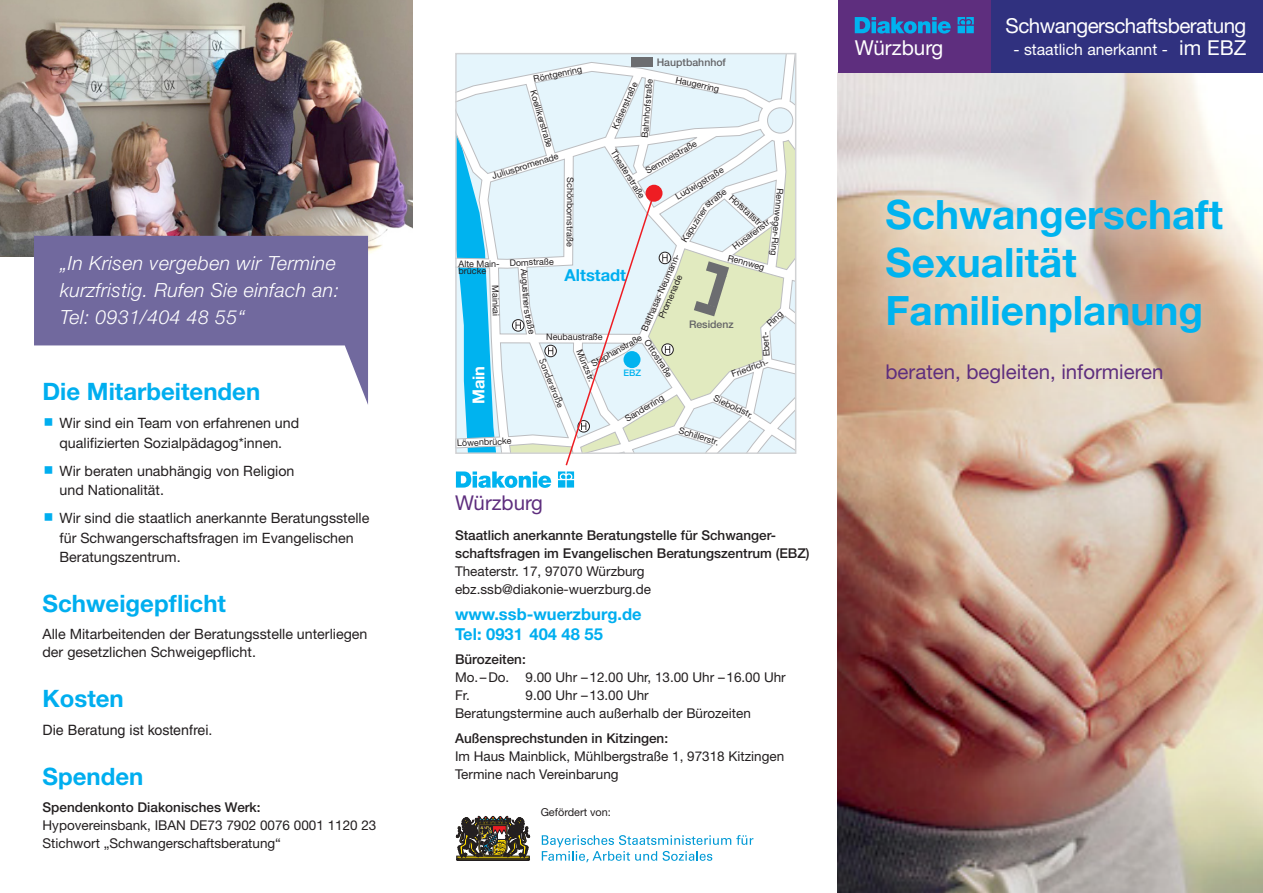
<style>
.page{position:relative;width:1263px;height:893px;background:#fff}
.page>*{position:absolute;margin:0;border:0;box-sizing:border-box;transform-origin:0 0}
.t1{font:700 40.5px "Helvetica Neue LT Std";color:#00b3ef}
.Headline{font:700 24px "Helvetica Neue LT Std";color:#00aeef}
.t2{font:20.55px "Helvetica Neue LT Std";letter-spacing:-.025em;color:#fff}
.t3{font:20.55px "Helvetica Neue LT Std";color:#fff}
.Fließtext{font:20.4px "Helvetica Neue LT Std";color:#5e2e7e}
.Fließtext-2{font:italic 300 19.5px/27px "Helvetica Neue LT Std";letter-spacing:.02em;color:#fff}
.Fließtext-3{font:700 16.5px/19.8px "Helvetica Neue LT Std";color:#00aeef}
.Headline-2{font:700 16.5px "Helvetica Neue LT Std";color:#00aeef}
.Headline-3{font:700 16.5px "Helvetica Neue LT Std";color:#fff}
.t4{font:15.75px "Helvetica Neue LT Std";color:#fff}
.Aufzählung{font:14.25px/19.5px "Helvetica Neue LT Std";color:#231f20}
.Fließtext-4{font:14.25px/18px "Helvetica Neue LT Std";color:#231f20}
.Aufzählung-2{font:14.25px "Helvetica LT Std";color:#231f20}
.Fließtext-5{font:13.5px/18px "Helvetica Neue LT Std";color:#231f20}
.Fließtext-6{font:500 13.5px/18px "Helvetica Neue LT Std";color:#231f20}
.Fließtext-7{font:10.95px "Helvetica Neue LT Std";color:#231f20}
.Fließtext-8{font:500 10.5px "Helvetica Neue LT Std";color:#636366}
.Straßen{font:9px/10.8px "Helvetica Neue LT Std";color:#231f20;text-align:center}
.t5{font:9px "Futura";color:#231f20}
.Fließtext-9{font:500 9px "Helvetica Neue LT Std";color:#00b3ef}
.s1{font-weight:500}
.s2{font-weight:400}
.s3{font-size:20.55px}
</style>
<div class="page">
<svg style="left:458px;top:56px;width:335px;height:395px"></svg>
<div style="left:631px;top:57px;width:22px;height:9px;background:#6c6d70"></div>
<svg style="left:694px;top:134px;width:99px;height:182px"></svg>
<svg style="left:662px;top:344px;width:11px;height:11px"></svg>
<div style="left:661px;top:343px;width:13px;height:13px;border:1px solid #231f20;border-radius:50%"></div>
<svg style="left:665px;top:346px;width:5px;height:7px"></svg>
<svg style="left:659px;top:252px;width:12px;height:12px"></svg>
<div style="left:659px;top:252px;width:12px;height:12px;border:1px solid #231f20;border-radius:50%"></div>
<svg style="left:662px;top:254px;width:6px;height:8px"></svg>
<div style="left:455px;top:53px;width:341px;height:401px;border:2px solid #d1d2d4"></div>
<img style="left:838px;top:72px;width:425px;height:821px">
<div style="left:838px;top:0;width:154px;height:72px;background:#5e2e7e"></div>
<div style="left:992px;top:0;width:271px;height:72px;background:#30317f"></div>
<svg style="left:855px;top:17px;width:119px;height:17px"></svg>
<svg style="left:456px;top:134px;width:199px;height:354px"></svg>
<svg style="left:542px;top:835px;width:211px;height:27px"></svg>
<svg style="left:456px;top:815px;width:74px;height:46px;background:#685f4d"></svg>
<div style="left:645px;top:185px;width:17px;height:17px;background:#ee1d23;border-radius:50%"></div>
<img style="left:0;top:0;width:412px;height:257px">
<div style="left:849px;top:162px;width:410px;height:208px;background:#fff;opacity:.9"></div>
<svg style="left:34px;top:236px;width:334px;height:169px;fill:#71699e"></svg>
<div style="left:623px;top:351px;width:17px;height:17px;background:#00b3ef;border-radius:50%"></div>
<p class="Fließtext-2" style="left:60px;top:249px;width:281px">„In Krisen vergeben wir Termine kurzfristig. Rufen Sie einfach an:<br>Tel: 0931/404 48 55“</p>
<p class="Headline" style="left:43px;top:377px;width:219px">Die Mitarbeitenden</p>
<p class="Aufzählung" style="left:60px;top:413px;width:241px">Wir sind ein Team von erfahrenen und qualifizierten Sozialpädagog*innen.</p>
<p class="Aufzählung" style="left:60px;top:461px;width:236px">Wir beraten unabhängig von Religion und Nationalität.</p>
<p class="Aufzählung" style="left:60px;top:508px;width:311px">Wir sind die staatlich anerkannte Beratungsstelle für Schwangerschaftsfragen im Evangelischen<br>Beratungszentrum.</p>
<p class="Headline" style="left:43px;top:589px;width:185px">Schweigepflicht</p>
<p class="Fließtext-4" style="left:43px;top:625px;width:326px">Alle Mitarbeitenden der Beratungsstelle unterliegen der gesetzlichen Schweigepflicht.</p>
<p class="Headline" style="left:43px;top:683px;width:83px">Kosten</p>
<p class="Aufzählung-2" style="left:43px;top:722px;width:172px">Die Beratung ist kostenfrei.</p>
<p class="Headline" style="left:43px;top:762px;width:102px">Spenden</p>
<p class="Fließtext-5" style="left:43px;top:797px;width:335px"><span class="s1">Spendenkonto Diakonisches Werk:<br></span>Hypovereinsbank, IBAN DE73 7902 0076 0001 1120 23<br>Stichwort „Schwangerschaftsberatung“</p>
<p class="Fließtext-8" style="left:657px;top:56px;width:71px">Hauptbahnhof</p>
<p class="Straßen" style="left:532px;top:74px;width:51px;rotate:-12deg">Röntgenring</p>
<p class="Straßen" style="left:677px;top:74px;width:46px;rotate:12deg">Haugerring</p>
<p class="Straßen" style="left:609px;top:126px;width:52px;rotate:-66deg">Kaiserstraße</p>
<p class="Straßen" style="left:639px;top:137px;width:60px;rotate:-85deg">Bahnhofstraße</p>
<p class="Straßen" style="left:539px;top:88px;width:61px;rotate:74deg">Koellikerstraße</p>
<p class="Straßen" style="left:643px;top:167px;width:59px;rotate:-30deg">Semmelstraße</p>
<p class="Straßen" style="left:618px;top:148px;width:57px;rotate:58deg">Theaterstraße</p>
<p class="Straßen" style="left:491px;top:171px;width:71px;rotate:-17deg">Juliuspromenade</p>
<p class="Straßen" style="left:673px;top:192px;width:56px;rotate:-31deg">Ludwigstraße</p>
<p class="Straßen" style="left:576px;top:177px;width:71px;rotate:90deg">Schönbornstraße</p>
<p class="Straßen" style="left:786px;top:189px;width:68px;rotate:96deg">Rennweger-Ring</p>
<p class="Straßen" style="left:702px;top:201px;width:27px;rotate:-37deg">straße</p>
<p class="Straßen" style="left:734px;top:192px;width:44px;rotate:43deg">Hofstallstr.</p>
<p class="Straßen" style="left:679px;top:239px;width:42px;rotate:-58deg">Kapuziner</p>
<p class="Straßen" style="left:730px;top:243px;width:47px;rotate:-37deg">Husarenstr.</p>
<p class="Straßen" style="left:729px;top:252px;width:39px;rotate:15deg">Rennweg</p>
<p class="Straßen" style="left:639px;top:329px;width:86px;rotate:-67deg">Balthasar-Neumann-<br>Promenade</p>
<p class="Straßen" style="left:509px;top:257px;width:46px;rotate:-2deg">Domstraße</p>
<p class="Straßen" style="left:459px;top:260px;width:43px;line-height:7.5px;text-align:left">Alte Main&shy;brücke</p>
<p class="Straßen" style="left:530px;top:268px;width:41px;rotate:86deg">Augustiner</p>
<p class="Headline-2" style="left:565px;top:265px;width:63px">Altstadt</p>
<p class="Straßen" style="left:501px;top:285px;width:33px;rotate:89deg">Mainkai</p>
<p class="Straßen" style="left:532px;top:308px;width:27px;rotate:77deg">straße</p>
<p class="Straßen" style="left:764px;top:321px;width:20px;rotate:-43deg">Ring</p>
<p class="Fließtext-8" style="left:689px;top:318px;width:46px">Residenz</p>
<p class="Straßen" style="left:761px;top:357px;width:28px;rotate:-94deg">Ebert-</p>
<p class="Straßen" style="left:546px;top:331px;width:58px">Neubaustraße</p>
<p class="Straßen" style="left:589px;top:360px;width:58px;rotate:-29deg">Stephanstraße</p>
<p class="Straßen" style="left:651px;top:337px;width:44px;rotate:56deg">Ottostraße</p>
<p class="t5" style="left:548px;top:356px;width:53px;rotate:68deg">Sanderstraße</p>
<p class="Straßen" style="left:584px;top:348px;width:36px;rotate:67deg">Münzstr.</p>
<p class="Straßen" style="left:730px;top:369px;width:40px;rotate:-19deg">Friedrich-</p>
<p class="Headline-3" style="left:468px;top:404px;width:40px;rotate:-90deg">Main</p>
<p class="Fließtext-9" style="left:624px;top:367px;width:19px">EBZ</p>
<p class="Straßen" style="left:717px;top:392px;width:44px;rotate:26deg">Sieboldstr.</p>
<p class="Straßen" style="left:623px;top:415px;width:46px;rotate:-32deg">Sanderring</p>
<p class="Straßen" style="left:457px;top:438px;width:56px;rotate:-3deg">Löwenbrücke</p>
<p class="Fließtext" style="left:455px;top:490px;width:90px">Würzburg</p>
<p class="Straßen" style="left:681px;top:425px;width:43px;rotate:17deg">Schillerstr.</p>
<p class="Fließtext-6" style="left:455px;top:526px;width:356px">Staatlich anerkannte Beratungstelle für Schwanger&shy;schaftsfragen im Evangelischen Beratungszentrum (EBZ)<br><span class="s2">Theaterstr. 17, 97070 Würzburg ebz.ssb@diakonie-wuerzburg.de</span></p>
<p class="Fließtext-3" style="left:455px;top:604px;width:188px">www.ssb-wuerzburg.de<br>Tel: 0931 404 48 55</p>
<p class="Fließtext-5" style="left:455px;top:650px;width:332px"><span class="s1">Bürozeiten:<br></span>Mo.–Do. 9.00 Uhr –12.00 Uhr, 13.00 Uhr –16.00 Uhr<br>Fr.</p>
<p class="Fließtext-5" style="left:455px;top:686px;width:297px;text-indent:70px">9.00 Uhr –13.00 Uhr<br>Beratungstermine auch außerhalb der Bürozeiten</p>
<p class="Fließtext-5" style="left:455px;top:729px;width:331px"><span class="s1">Außensprechstunden in Kitzingen:<br></span>Im Haus Mainblick, Mühlbergstraße 1, 97318 Kitzingen<br>Termine nach Vereinbarung</p>
<p class="Fließtext-7" style="left:541px;top:806px;width:72px">Gefördert von:</p>
<p class="t3" style="left:855px;top:36px;width:90px">Würzburg</p>
<p class="t2" style="left:1005px;top:13px;width:242px">Schwangerschaftsberatung</p>
<p class="t4" style="left:1013px;top:40px;width:234px">- staatlich anerkannt - <span class="s3">im EBZ</span></p>
<p class="t1" style="left:885px;top:189px;width:339px">Schwangerschaft</p>
<p class="t1" style="left:885px;top:237px;width:193px">Sexualität</p>
<p class="t1" style="left:885px;top:285px;width:319px">Familienplanung</p>
<p class="Fließtext" style="left:885px;top:359px;width:280px">beraten, begleiten, informieren</p>
</div>
